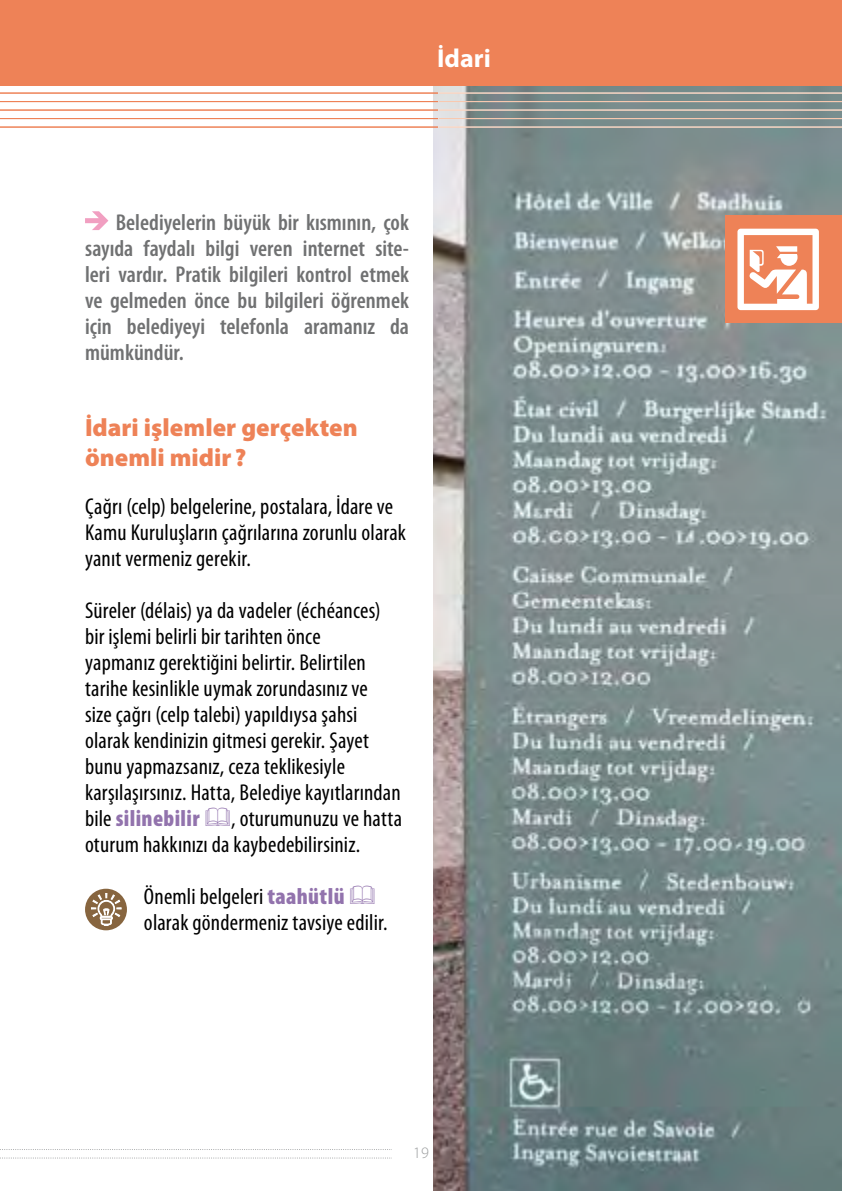
<style>
.page{position:relative;width:842px;height:1191px;background:#fff}
.page>*{position:absolute;margin:0;border:0;box-sizing:border-box;transform-origin:0 0}
.t1{font:700 26px "Myriad Pro";color:#fff}
.t2{font:900 25px/30px "Myriad Pro";color:#ee8257}
.t3{font:condensed 23px/26px "Myriad Pro";letter-spacing:.005em;color:#000}
.t4{font:600 condensed 23px/26px "Myriad Pro";color:#707172;text-align:justify}
.t5{font:300 16px "Myriad Pro";color:#9c9e9f}
.s1{font-weight:900;color:#9273ad}
</style>
<div class="page">
<svg style="left:0;top:1149px;width:392px;height:1px"></svg>
<svg style="left:0;top:1157px;width:392px;height:1px"></svg>
<img style="left:433px;top:85px;width:409px;height:1106px">
<svg style="left:85px;top:211px;width:23px;height:19px"></svg>
<div style="left:85px;top:888px;width:42px;height:42px;background:#87653f;border-radius:50%"></div>
<svg style="left:91px;top:893px;width:31px;height:33px"></svg>
<hr style="left:0;top:93px;width:438px;height:1px;background:#ee8257">
<hr style="left:0;top:101px;width:438px;height:1px;background:#ee8257">
<hr style="left:0;top:110px;width:438px;height:1px;background:#ee8257">
<hr style="left:0;top:118px;width:438px;height:1px;background:#ee8257">
<hr style="left:0;top:127px;width:438px;height:1px;background:#ee8257">
<div style="left:0;top:0;width:842px;height:85px;background:#ee8257"></div>
<hr style="left:438px;top:93px;width:404px;height:1px;background:#f8c5aa">
<hr style="left:438px;top:101px;width:404px;height:1px;background:#f8c5aa">
<hr style="left:438px;top:110px;width:404px;height:1px;background:#f8c5aa">
<hr style="left:438px;top:118px;width:404px;height:1px;background:#f8c5aa">
<hr style="left:438px;top:127px;width:404px;height:1px;background:#f8c5aa">
<div style="left:726px;top:215px;width:116px;height:108px;background:#ee8257"></div>
<svg style="left:737px;top:229px;width:82px;height:81px"></svg>
<p class="t1" style="left:437px;top:43px;width:55px">İdari</p>
<p class="t4" style="left:85px;top:209px;width:325px;text-indent:31px">Belediyelerin büyük bir kısmının, çok sayıda faydalı bilgi veren internet site&shy;leri vardır. Pratik bilgileri kontrol etmek ve gelmeden önce bu bilgileri öğrenmek için belediyeyi telefonla aramanız da mümkündür.</p>
<p class="t2" style="left:85px;top:413px;width:274px">İdari işlemler gerçekten önemli midir ?</p>
<p class="t3" style="left:85px;top:493px;width:323px">Çağrı (celp) belgelerine, postalara, İdare ve<br>Kamu Kuruluşların çağrılarına zorunlu olarak yanıt vermeniz gerekir.</p>
<p class="t3" style="left:85px;top:597px;width:317px">Süreler (délais) ya da vadeler (échéances) bir işlemi belirli bir tarihten önce<br>yapmanız gerektiğini belirtir. Belirtilen tarihe kesinlikle uymak zorundasınız ve<br>size çağrı (celp talebi) yapıldıysa şahsi olarak kendinizin gitmesi gerekir. Şayet bunu yapmazsanız, ceza teklikesiyle karşılaşırsınız. Hatta, Belediye kayıtlarından bile <span class="s1">silinebilir</span></p>
<p class="t3" style="left:85px;top:805px;width:319px;text-indent:146px">, oturumunuzu ve hatta oturum hakkınızı da kaybedebilirsiniz.</p>
<p class="t3" style="left:144px;top:883px;width:245px">Önemli belgeleri <span class="s1">taahütlü </span>olarak göndermeniz tavsiye edilir.</p>
<p class="t5" style="left:413px;top:1144px;width:17px">19</p>
</div>
